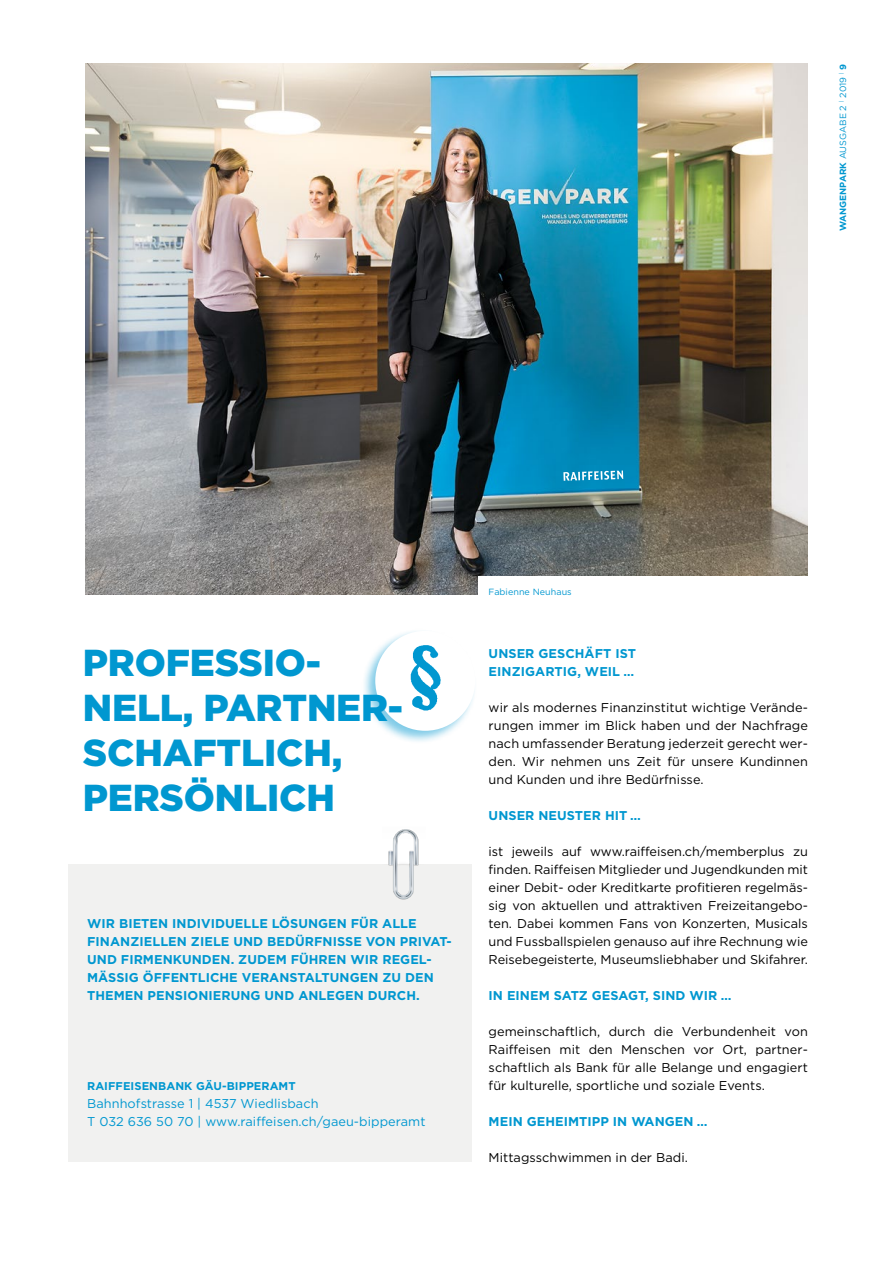
<style>
.page{position:relative;width:893px;height:1263px;background:#fff}
.page>*{position:absolute;margin:0;border:0;box-sizing:border-box;transform-origin:0 0}
.t1{font:900 37.5px/45px "Gotham";letter-spacing:-.005em;color:#0097d0}
.t2{font:12.75px/18px "Gotham";letter-spacing:.005em;color:#000;text-align:justify}
.t3{font:700 12.75px/18px "Gotham";letter-spacing:.005em;color:#0097d0}
.t4{font:12.75px/18px "Gotham";letter-spacing:.005em;color:#0097d0}
.t5{font:700 11.25px "Gotham";letter-spacing:.005em;color:#0097d0}
.t6{font:9px "Gotham";letter-spacing:.005em;color:#0097d0}
.s1{font-weight:700}
</style>
<div class="page">
<div style="left:68px;top:865px;width:404px;height:297px;background:#f0f0ef"></div>
<img style="left:368px;top:829px;width:73px;height:71px">
<img style="left:85px;top:64px;width:723px;height:531px">
<div style="left:361px;top:628px;width:116px;height:116px;background:#0097d0;opacity:.5"></div>
<div style="left:375px;top:631px;width:100px;height:100px;background:#fff;border-radius:50%"></div>
<img style="left:410px;top:645px;width:31px;height:66px">
<div style="left:478px;top:577px;width:332px;height:27px;background:#fff"></div>
<svg style="left:563px;top:470px;width:60px;height:11px"></svg>
<p class="t6" style="left:837px;top:231px;width:169px;rotate:-90deg"><span class="s1">WANGENPARK</span> AUSGABE 2 <sup>|</sup> 2019 <sup>|</sup> <span class="s1">9</span></p>
<h1 class="t1" style="left:83px;top:640px;width:322px">PROFESSIO-<br>NELL, PARTNER-<br>SCHAFTLICH,<br>PERSÖNLICH</h1>
<p class="t3" style="left:87px;top:914px;width:366px">WIR BIETEN INDIVIDUELLE LÖSUNGEN FÜR ALLE FINANZIELLEN ZIELE UND BEDÜRFNISSE VON PRIVAT-UND FIRMENKUNDEN. ZUDEM FÜHREN WIR REGEL-MÄSSIG ÖFFENTLICHE VERANSTALTUNGEN ZU DEN THEMEN PENSIONIERUNG UND ANLEGEN DURCH.</p>
<p class="t5" style="left:87px;top:1078px;width:210px">RAIFFEISENBANK GÄU-BIPPERAMT</p>
<p class="t4" style="left:87px;top:1094px;width:340px">Bahnhofstrasse 1 | 4537 Wiedlisbach<br>T 032 636 50 70 | www.raiffeisen.ch/gaeu-bipperamt</p>
<p class="t6" style="left:489px;top:586px;width:85px">Fabienne Neuhaus</p>
<p class="t3" style="left:489px;top:644px;width:149px">UNSER GESCHÄFT IST<br>EINZIGARTIG, WEIL …</p>
<p class="t2" style="left:489px;top:698px;width:321px">wir als modernes Finanzinstitut wichtige Verände&shy;rungen immer im Blick haben und der Nachfrage nach umfassender Beratung jederzeit gerecht wer&shy;den. Wir nehmen uns Zeit für unsere Kundinnen und Kunden und ihre Bedürfnisse.</p>
<p class="t3" style="left:489px;top:806px;width:154px">UNSER NEUSTER HIT …</p>
<p class="t2" style="left:489px;top:842px;width:321px">ist jeweils auf www.raiffeisen.ch/memberplus zu finden. Raiffeisen Mitglieder und Jugendkunden mit einer Debit- oder Kreditkarte profitieren regelmäs&shy;sig von aktuellen und attraktiven Freizeitangebo&shy;ten. Dabei kommen Fans von Konzerten, Musicals und Fussballspielen genauso auf ihre Rechnung wie Reisebegeisterte, Museumsliebhaber und Skifahrer.</p>
<p class="t3" style="left:489px;top:986px;width:244px">IN EINEM SATZ GESAGT, SIND WIR …</p>
<p class="t2" style="left:489px;top:1022px;width:321px">gemeinschaftlich, durch die Verbundenheit von Raiffeisen mit den Menschen vor Ort, partner&shy;schaftlich als Bank für alle Belange und engagiert für kulturelle, sportliche und soziale Events.</p>
<p class="t3" style="left:489px;top:1112px;width:220px">MEIN GEHEIMTIPP IN WANGEN …</p>
<p class="t2" style="left:489px;top:1148px;width:201px">Mittagsschwimmen in der Badi.</p>
</div>
